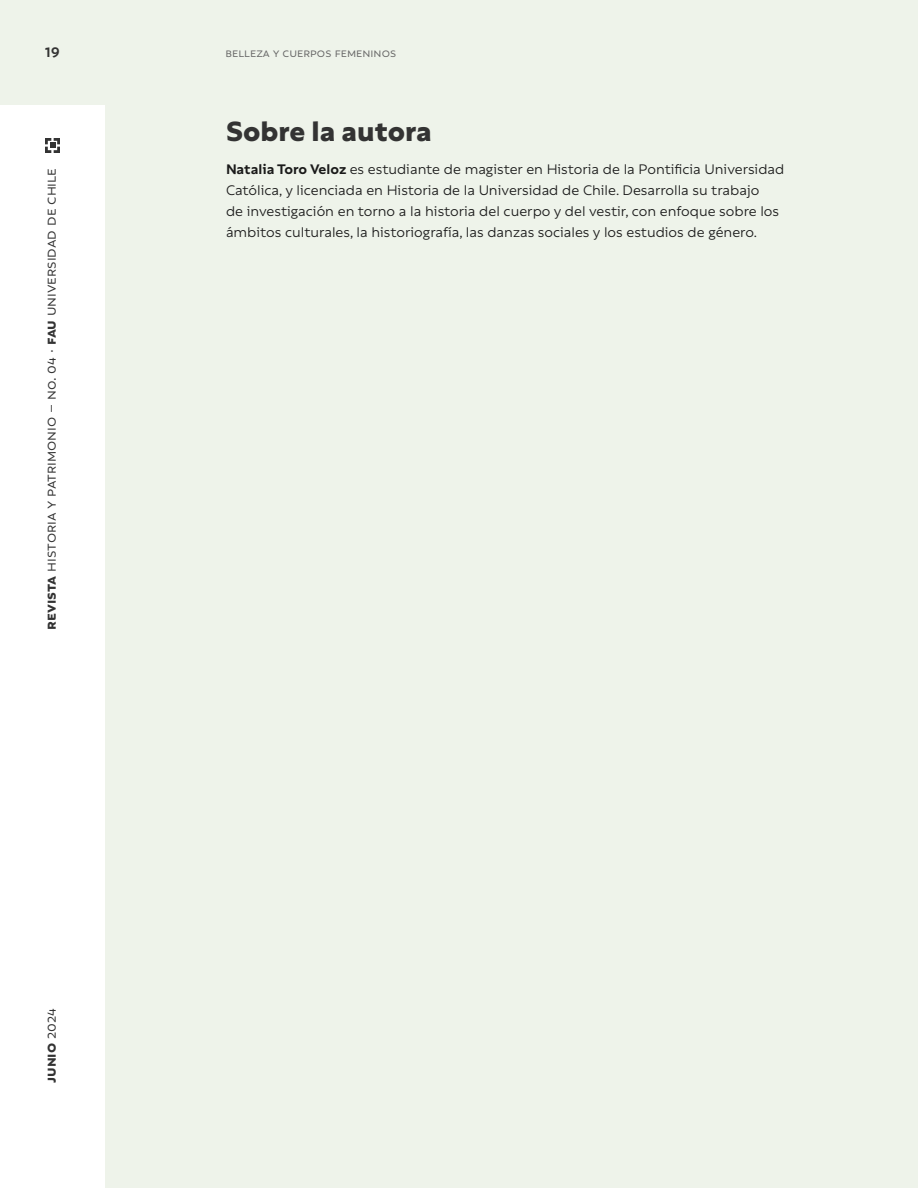
<style>
.page{position:relative;width:918px;height:1188px;background:#eef3ea}
.page>*{position:absolute;margin:0;border:0;box-sizing:border-box;transform-origin:0 0}
.t1{font:900 30px "Rebrand Txt";color:#333}
.t2{font:16.5px "Rebrand Txt";color:#333}
.t3{font:700 16.5px "Rebrand Txt";color:#333}
.t4{font:15px/21px "Rebrand Txt";color:#1a1a1a}
.t5{font:700 15px "Rebrand Txt";color:#333}
.t6{font:13.5px "Rebrand Txt";color:#666}
.s1{font-weight:700}
.s2{font-weight:400}
</style>
<div class="page">
<div style="left:0;top:105px;width:105px;height:1083px;background:#fff"></div>
<svg style="left:45px;top:138px;width:15px;height:15px"></svg>
<p class="t5" style="left:45px;top:43px;width:16px">19</p>
<p class="t6" style="left:225px;top:45px;width:172px">Belleza y cuerpos femeninos</p>
<p class="t2" style="left:42px;top:630px;width:463px;rotate:-90deg"><span class="s1">revista</span> historia y patrimonio – no. 04 · <span class="s1">fau</span> universidad de chile</p>
<p class="t3" style="left:41px;top:1083px;width:76px;rotate:-90deg">junio <span class="s2">2024</span></p>
<h1 class="t1" style="left:226px;top:114px;width:207px">Sobre la autora</h1>
<p class="t4" style="left:226px;top:159px;width:560px"><span class="s1">Natalia Toro Veloz</span> es estudiante de magister en Historia de la Pontificia Universidad Católica, y licenciada en Historia de la Universidad de Chile. Desarrolla su trabajo<br>de investigación en torno a la historia del cuerpo y del vestir, con enfoque sobre los ámbitos culturales, la historiografía, las danzas sociales y los estudios de género.</p>
</div>
